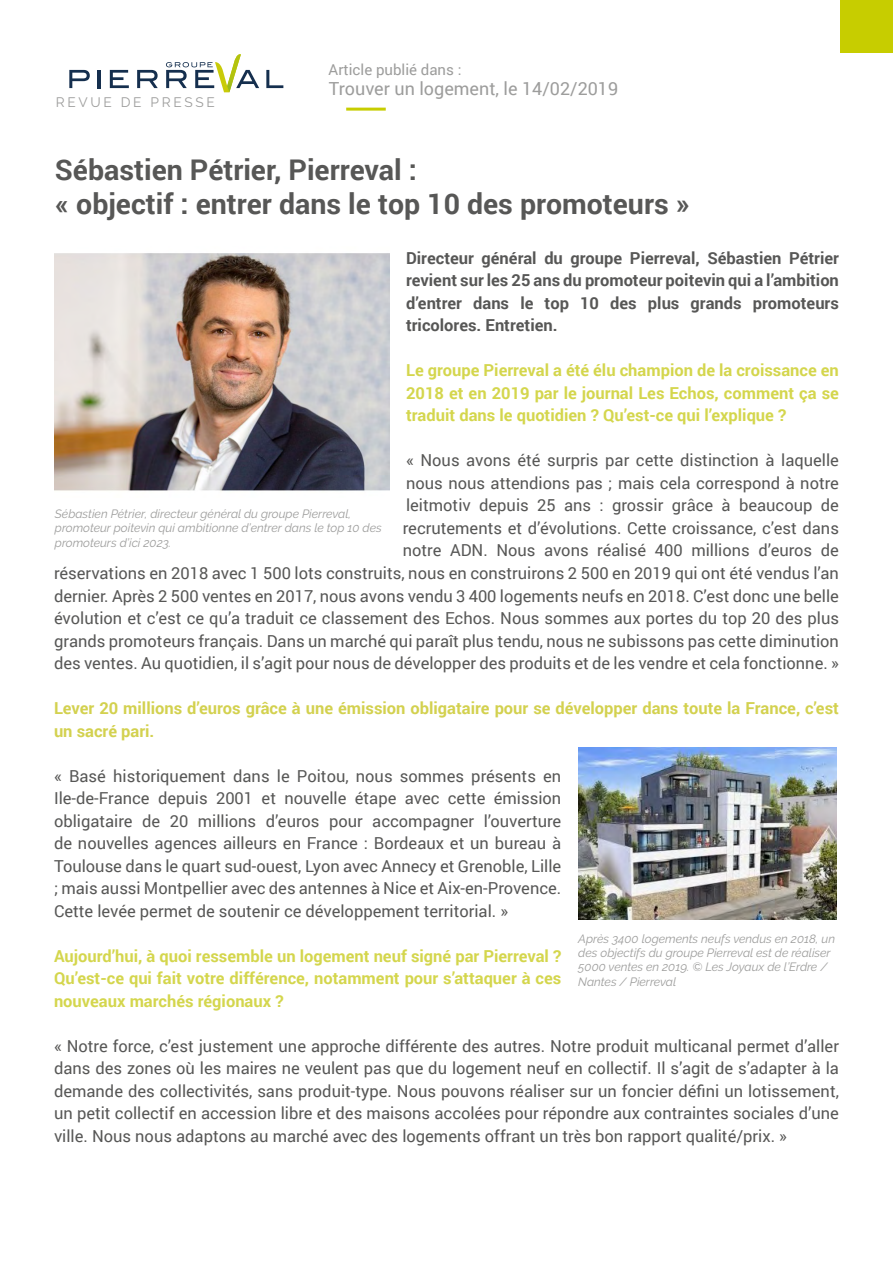
<style>
.page{position:relative;width:893px;height:1263px;background:#fff}
.page>*{position:absolute;margin:0;border:0;box-sizing:border-box;transform-origin:0 0}
.t1{font:700 28.5px/34.2px "Roboto";color:#575756}
.t2{font:18px "Roboto";color:#9d9d9c}
.t3{font:16.5px/22.5px "Roboto";color:#575756;text-align:justify}
.t4{font:700 16.5px/22.5px "Roboto";color:#d4d64d;text-align:justify}
.t5{font:700 16.5px/22.5px "Roboto";color:#575756;text-align:justify}
.t6{font:700 16.5px/22.5px "Roboto";color:#d3d14f}
.t7{font:15px "Roboto";color:#9d9d9c}
.t8{font:13.65px "Raleway";letter-spacing:.2em;color:#9d9d9c}
.t9{font:italic 12px/14.4px "Raleway";color:#9d9d9c}
</style>
<div class="page">
<svg style="left:69px;top:70px;width:21px;height:18px"></svg>
<hr style="left:97px;top:70px;width:3px;height:18px;background:#152f4e">
<svg style="left:110px;top:70px;width:19px;height:18px"></svg>
<svg style="left:137px;top:70px;width:21px;height:18px"></svg>
<svg style="left:266px;top:70px;width:17px;height:18px"></svg>
<svg style="left:166px;top:54px;width:93px;height:38px"></svg>
<div style="left:840px;top:0;width:53px;height:52px;background:#c7cd00"></div>
<hr style="left:346px;top:108px;width:40px;height:3px;background:#c7cd00">
<img style="left:54px;top:253px;width:335px;height:238px">
<img style="left:578px;top:747px;width:258px;height:172px">
<p class="t8" style="left:56px;top:94px;width:161px">REVUE DE PRESSE</p>
<p class="t7" style="left:329px;top:59px;width:134px">Article publié dans :</p>
<p class="t2" style="left:329px;top:76px;width:291px">Trouver un logement, le 14/02/2019</p>
<h1 class="t1" style="left:55px;top:151px;width:637px">Sébastien Pétrier, Pierreval :<br>« objectif : entrer dans le top 10 des promoteurs »</h1>
<p class="t5" style="left:406px;top:246px;width:434px">Directeur général du groupe Pierreval, Sébastien Pétrier revient sur les 25 ans du promoteur poitevin qui a l’ambition d’entrer dans le top 10 des plus grands promoteurs tricolores. Entretien.</p>
<p class="t4" style="left:406px;top:358px;width:434px">Le groupe Pierreval a été élu champion de la croissance en 2018 et en 2019 par le journal Les Echos, comment ça se traduit dans le quotidien ? Qu’est-ce qui l’explique ?</p>
<p class="t3" style="left:406px;top:448px;width:434px">« Nous avons été surpris par cette distinction à laquelle nous nous attendions pas ; mais cela correspond à notre leitmotiv depuis 25 ans : grossir grâce à beaucoup de</p>
<p class="t9" style="left:55px;top:506px;width:328px">Sébastien Pétrier, directeur général du groupe Pierreval, promoteur poitevin qui ambitionne d’entrer dans le top 10 des promoteurs d’ici 2023.</p>
<p class="t3" style="left:54px;top:516px;width:786px;text-align:right">recrutements et d’évolutions. Cette croissance, c’est dans<br>notre ADN. Nous avons réalisé 400 millions d’euros de<br>réservations en 2018 avec 1 500 lots construits, nous en construirons 2 500 en 2019 qui ont été vendus l’an dernier. Après 2 500 ventes en 2017, nous avons vendu 3 400 logements neufs en 2018. C’est donc une belle évolution et c’est ce qu’a traduit ce classement des Echos. Nous sommes aux portes du top 20 des plus grands promoteurs français. Dans un marché qui paraît plus tendu, nous ne subissons pas cette diminution des ventes. Au quotidien, il s’agit pour nous de développer des produits et de les vendre et cela fonctionne. »</p>
<p class="t6" style="left:54px;top:696px;width:786px">Lever 20 millions d’euros grâce à une émission obligataire pour se développer dans toute la France, c’est un sacré pari.</p>
<p class="t3" style="left:54px;top:764px;width:509px">« Basé historiquement dans le Poitou, nous sommes présents en Ile-de-France depuis 2001 et nouvelle étape avec cette émission obligataire de 20 millions d’euros pour accompagner l’ouverture de nouvelles agences ailleurs en France : Bordeaux et un bureau à Toulouse dans le quart sud-ouest, Lyon avec Annecy et Grenoble, Lille ; mais aussi Montpellier avec des antennes à Nice et Aix-en-Provence.<br>Cette levée permet de soutenir ce développement territorial. »</p>
<p class="t4" style="left:54px;top:944px;width:509px">Aujourd’hui, à quoi ressemble un logement neuf signé par Pierreval ?<br>Qu’est-ce qui fait votre différence, notamment pour s’attaquer à ces nouveaux marchés régionaux ?</p>
<p class="t3" style="left:54px;top:1034px;width:786px">« Notre force, c’est justement une approche différente des autres. Notre produit multicanal permet d’aller dans des zones où les maires ne veulent pas que du logement neuf en collectif. Il s’agit de s’adapter à la demande des collectivités, sans produit-type. Nous pouvons réaliser sur un foncier défini un lotissement, un petit collectif en accession libre et des maisons accolées pour répondre aux contraintes sociales d’une ville. Nous nous adaptons au marché avec des logements offrant un très bon rapport qualité/prix. »</p>
<p class="t9" style="left:578px;top:931px;width:258px">Après 3400 logements neufs vendus en 2018, un des objectifs du groupe Pierreval est de réaliser 5000 ventes en 2019. © Les Joyaux de l’Erdre / Nantes / Pierreval</p>
</div>
